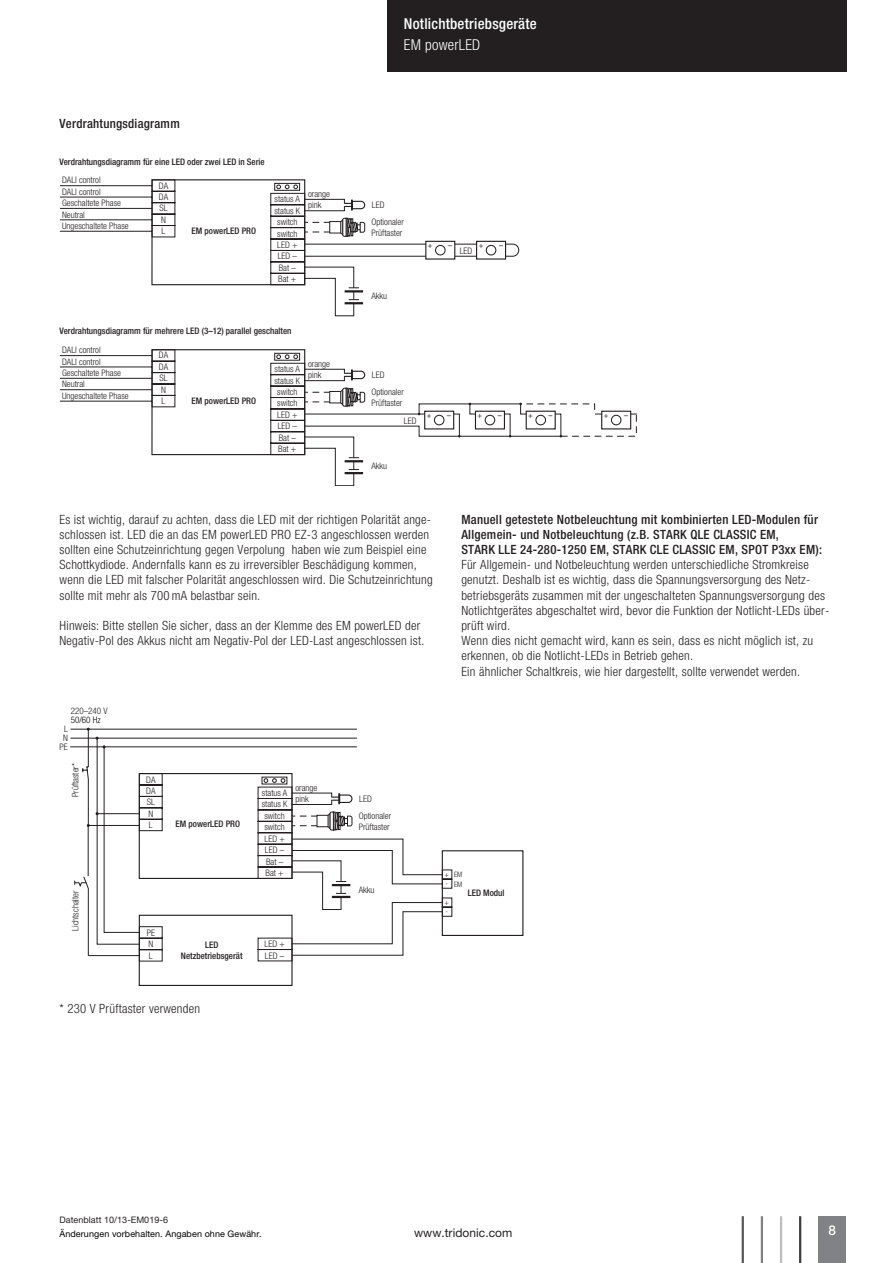
<style>
.page{position:relative;width:893px;height:1263px;background:#fff}
.page>*{position:absolute;margin:0;border:0;box-sizing:border-box;transform-origin:0 0}
.t1{font:500 condensed 15px "Helvetica Neue LTW1 G";letter-spacing:.015em;color:#fff}
.t2{font:300 condensed 15px "Helvetica Neue LTW1 G";letter-spacing:.015em;color:#fff}
.t3{font:500 13.5px "Helvetica Neue LTW1 G";color:#fff}
.t4{font:300 condensed 12.75px/15.1px "Helvetica Neue LTW1 G";letter-spacing:.02em;color:#231f20}
.t5{font:500 condensed 12.75px/15.1px "Helvetica Neue LTW1 G";letter-spacing:.02em;color:#231f20}
.t6{font:12px "Helvetica Neue LTW1 G";letter-spacing:.005em;color:#231f20}
.t7{font:300 condensed 9px/11.4px "Helvetica Neue";color:#231f20}
.t8{font:500 condensed 9px/11.4px "Helvetica Neue";color:#231f20;text-align:center}
.t9{font:9px "Helvetica Neue LTW1 G";letter-spacing:.01em;color:#000}
.t10{font:300 condensed 9px/9.1px "Helvetica Neue LTW1 G";color:#231f20;text-align:center}
.t11{font:9px "Helvetica Neue LTW1 G";letter-spacing:.005em;color:#231f20}
.t12{font:500 condensed 9px "Helvetica Neue LTW1 G";color:#231f20}
.t13{font:300 condensed 9px "Helvetica Neue LTW1 G";color:#000}
.t14{font:7.8px "Helvetica Neue";color:#231f20}
.t15{font:300 condensed 7.35px/8.9px "Helvetica Neue LTW1 G";color:#231f20}
</style>
<div class="page">
<div style="left:387px;top:0;width:459px;height:72px;background:#231f20"></div>
<div style="left:819px;top:1216px;width:27px;height:47px;background:#808285"></div>
<hr style="left:799px;top:1216px;width:2px;height:47px;background:#3e3e3f">
<hr style="left:780px;top:1216px;width:2px;height:47px;background:#bcbdc0">
<hr style="left:761px;top:1216px;width:2px;height:47px;background:#808285">
<hr style="left:742px;top:1216px;width:2px;height:47px;background:#57585a">
<svg style="left:60px;top:179px;width:459px;height:137px"></svg>
<div style="left:425px;top:241px;width:30px;height:19px;background:#fff;border:1px solid #231f20"></div>
<div style="left:435px;top:245px;width:11px;height:10px;border:1px solid #231f20;border-radius:50%"></div>
<div style="left:476px;top:241px;width:30px;height:19px;background:#fff;border:1px solid #231f20"></div>
<div style="left:486px;top:245px;width:10px;height:10px;border:1px solid #231f20;border-radius:50%"></div>
<svg style="left:60px;top:349px;width:577px;height:137px"></svg>
<div style="left:139px;top:915px;width:154px;height:71px;border:1px solid #231f20"></div>
<hr style="left:71px;top:729px;width:285px;height:1px;background:#231f20">
<hr style="left:71px;top:738px;width:285px;height:1px;background:#231f20">
<hr style="left:71px;top:746px;width:285px;height:1px;background:#231f20">
<div style="left:442px;top:850px;width:81px;height:86px;border:1px solid #231f20"></div>
<svg style="left:74px;top:728px;width:378px;height:234px"></svg>
<p class="t5" style="left:60px;top:116px;width:122px">Verdrahtungsdiagramm</p>
<p class="t8" style="left:60px;top:156px;width:207px">Verdrahtungsdiagramm für eine LED oder zwei LED in Serie</p>
<p class="t7" style="left:62px;top:174px;width:40px">DALI control</p>
<p class="t7" style="left:62px;top:186px;width:40px">DALI control</p>
<p class="t7" style="left:62px;top:209px;width:24px">Neutral</p>
<p class="t7" style="left:62px;top:197px;width:60px">Geschaltete Phase</p>
<p class="t7" style="left:62px;top:220px;width:68px">Ungeschaltete Phase</p>
<p class="t7" style="left:159px;top:180px;width:11px;text-align:center">DA<br>DA<br>SL<br>N<br>L</p>
<p class="t8" style="left:192px;top:225px;width:66px">EM powerLED PRO</p>
<p class="t7" style="left:274px;top:193px;width:27px;text-align:center">status A status K switch switch<br>LED +<br>LED –<br>Bat –<br>Bat +</p>
<p class="t7" style="left:308px;top:188px;width:23px">orange pink</p>
<p class="t8" style="left:60px;top:325px;width:234px">Verdrahtungsdiagramm für mehrere LED (3–12) parallel geschalten</p>
<p class="t1" style="left:404px;top:14px;width:134px">Notlichtbetriebsgeräte</p>
<p class="t2" style="left:404px;top:36px;width:78px">EM powerLED</p>
<p class="t7" style="left:372px;top:199px;width:14px">LED</p>
<p class="t7" style="left:371px;top:216px;width:34px">Optionaler<br>Prüftaster</p>
<p class="t7" style="left:371px;top:290px;width:17px">Akku</p>
<p class="t14" style="left:428px;top:240px;width:6px">+</p>
<p class="t14" style="left:448px;top:240px;width:5px">–</p>
<p class="t14" style="left:479px;top:240px;width:6px">+</p>
<p class="t14" style="left:499px;top:240px;width:5px">–</p>
<p class="t7" style="left:460px;top:245px;width:14px">LED</p>
<p class="t7" style="left:62px;top:344px;width:40px">DALI control</p>
<p class="t7" style="left:62px;top:356px;width:40px">DALI control</p>
<p class="t7" style="left:62px;top:378px;width:24px">Neutral</p>
<p class="t7" style="left:62px;top:367px;width:60px">Geschaltete Phase</p>
<p class="t7" style="left:62px;top:390px;width:68px">Ungeschaltete Phase</p>
<p class="t7" style="left:159px;top:349px;width:11px;text-align:center">DA<br>DA<br>SL<br>N<br>L</p>
<p class="t7" style="left:308px;top:358px;width:23px">orange pink</p>
<p class="t7" style="left:274px;top:363px;width:27px;text-align:center">status A status K switch switch<br>LED +<br>LED –<br>Bat –<br>Bat +</p>
<p class="t7" style="left:372px;top:369px;width:14px">LED</p>
<p class="t8" style="left:192px;top:395px;width:66px">EM powerLED PRO</p>
<p class="t7" style="left:371px;top:386px;width:34px">Optionaler<br>Prüftaster</p>
<p class="t7" style="left:404px;top:415px;width:14px">LED</p>
<p class="t14" style="left:427px;top:410px;width:6px">+</p>
<p class="t14" style="left:447px;top:410px;width:5px">–</p>
<p class="t14" style="left:478px;top:410px;width:6px">+</p>
<p class="t14" style="left:498px;top:410px;width:5px">–</p>
<p class="t14" style="left:528px;top:410px;width:6px">+</p>
<p class="t14" style="left:549px;top:410px;width:5px">–</p>
<p class="t14" style="left:604px;top:410px;width:6px">+</p>
<p class="t14" style="left:624px;top:410px;width:5px">–</p>
<p class="t7" style="left:371px;top:460px;width:17px">Akku</p>
<p class="t4" style="left:60px;top:512px;width:375px">Es ist wichtig, darauf zu achten, dass die LED mit der richtigen Polarität ange&shy;schlossen ist. LED die an das EM powerLED PRO EZ-3 angeschlossen werden sollten eine Schutzeinrichtung gegen Verpolung haben wie zum Beispiel eine Schottkydiode. Andernfalls kann es zu irreversibler Beschädigung kommen, wenn die LED mit falscher Polarität angeschlossen wird. Die Schutzeinrichtung sollte mit mehr als 700mA belastbar sein.</p>
<p class="t4" style="left:60px;top:618px;width:366px">Hinweis: Bitte stellen Sie sicher, dass an der Klemme des EM powerLED der<br>Negativ-Pol des Akkus nicht am Negativ-Pol der LED-Last angeschlossen ist.</p>
<p class="t10" style="left:71px;top:706px;width:38px">220–240 V</p>
<p class="t13" style="left:71px;top:715px;width:31px">50/60 Hz</p>
<p class="t10" style="left:60px;top:724px;width:10px">L<br>N<br>PE</p>
<p class="t10" style="left:71px;top:797px;width:35px;rotate:-90deg">Prüftaster*</p>
<p class="t10" style="left:71px;top:931px;width:42px;rotate:-90deg">Lichtschalter</p>
<p class="t7" style="left:146px;top:774px;width:11px;text-align:center">DA<br>DA<br>SL<br>N<br>L</p>
<p class="t7" style="left:295px;top:782px;width:23px">orange pink</p>
<p class="t7" style="left:262px;top:787px;width:27px;text-align:center">status A status K switch switch<br>LED +<br>LED –<br>Bat –<br>Bat +</p>
<p class="t7" style="left:359px;top:793px;width:14px">LED</p>
<p class="t8" style="left:176px;top:818px;width:66px">EM powerLED PRO</p>
<p class="t7" style="left:359px;top:810px;width:34px">Optionaler<br>Prüftaster</p>
<p class="t7" style="left:359px;top:884px;width:17px">Akku</p>
<p class="t7" style="left:147px;top:927px;width:10px">PE<br>N<br>L</p>
<p class="t8" style="left:181px;top:939px;width:63px">LED<br>Netzbetriebsgerät</p>
<p class="t7" style="left:264px;top:938px;width:22px">LED +<br>LED –</p>
<p class="t5" style="left:461px;top:511px;width:362px">Manuell getestete Notbeleuchtung mit kombinierten LED-Modulen für<br>Allgemein- und Notbeleuchtung (z.B. STARK QLE CLASSIC EM,<br>STARK LLE 24-280-1250 EM, STARK CLE CLASSIC EM, SPOT P3xx EM):</p>
<p class="t4" style="left:461px;top:557px;width:369px">Für Allgemein- und Notbeleuchtung werden unterschiedliche Stromkreise genutzt. Deshalb ist es wichtig, dass die Spannungsversorgung des Netz&shy;betriebsgeräts zusammen mit der ungeschalteten Spannungsversorgung des Notlichtgerätes abgeschaltet wird, bevor die Funktion der Notlicht-LEDs über&shy;prüft wird.<br>Wenn dies nicht gemacht wird, kann es sein, dass es nicht möglich ist, zu erkennen, ob die Notlicht-LEDs in Betrieb gehen.<br>Ein ähnlicher Schaltkreis, wie hier dargestellt, sollte verwendet werden.</p>
<p class="t15" style="left:454px;top:870px;width:10px;line-height:9.4px">EM<br>EM</p>
<p class="t15" style="left:445px;top:870px;width:6px">+ -</p>
<p class="t15" style="left:445px;top:898px;width:6px">+ -</p>
<p class="t12" style="left:468px;top:888px;width:38px">LED Modul</p>
<p class="t4" style="left:60px;top:1001px;width:142px">* 230 V Prüftaster verwenden</p>
<p class="t11" style="left:60px;top:1214px;width:110px">Datenblatt 10/13-EM019-6</p>
<p class="t9" style="left:60px;top:1229px;width:204px">Änderungen vorbehalten. Angaben ohne Gewähr.</p>
<p class="t6" style="left:414px;top:1226px;width:100px">www.tridonic.com</p>
<p class="t3" style="left:829px;top:1222px;width:9px">8</p>
</div>
